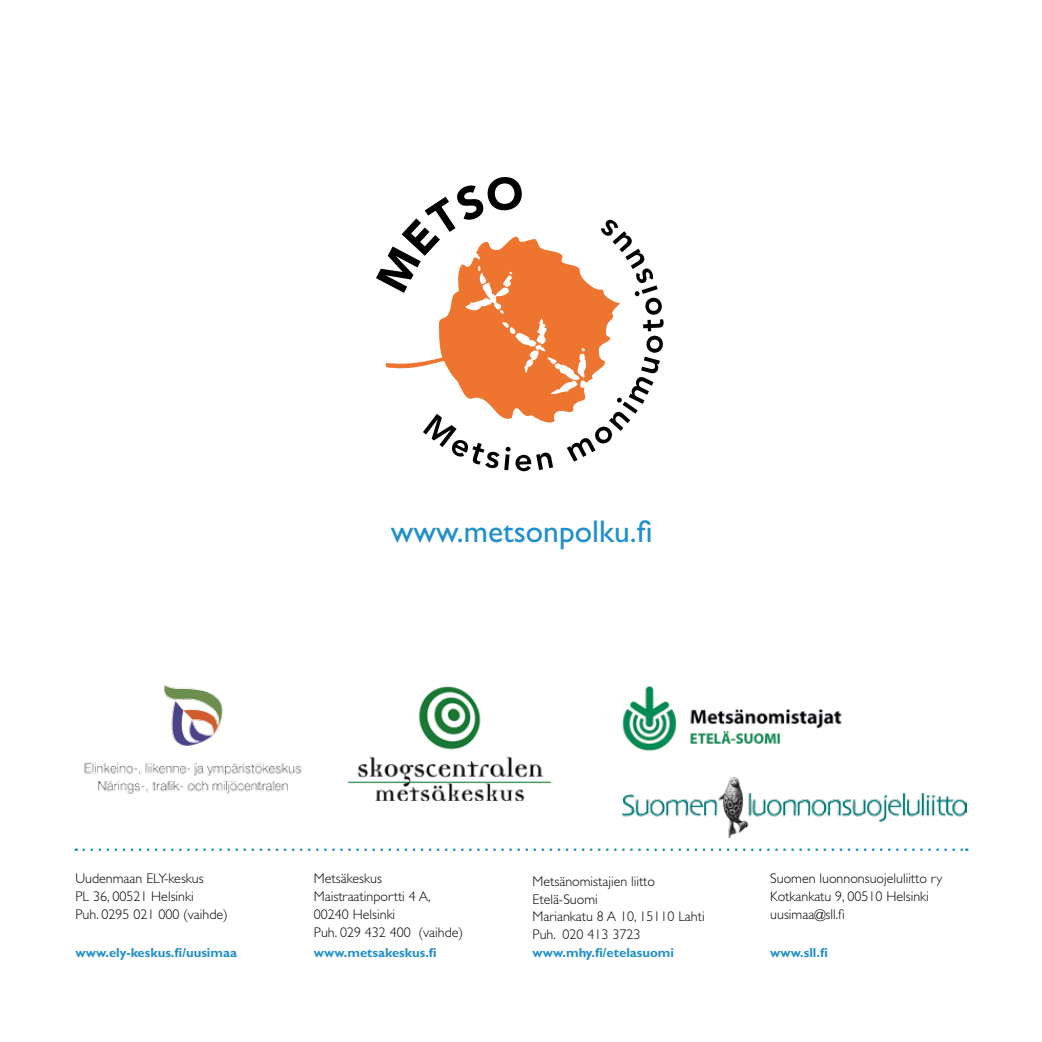
<style>
.page{position:relative;width:1042px;height:1042px;background:#fff}
.page>*{position:absolute;margin:0;border:0;box-sizing:border-box;transform-origin:0 0}
.t1{font:31.5px "Gill Sans Std";color:#218fce}
.t2{font:300 14px/17.8px "Gill Sans Std";color:#000}
.t3{font:700 13.12px "Gill Sans Std";color:#218fce}
</style>
<div class="page">
<svg style="left:376px;top:177px;width:146px;height:107px"></svg>
<svg style="left:423px;top:425px;width:130px;height:46px"></svg>
<svg style="left:567px;top:219px;width:97px;height:243px"></svg>
<svg style="left:386px;top:236px;width:234px;height:189px"></svg>
<img style="left:622px;top:685px;width:220px;height:66px">
<svg style="left:84px;top:848px;width:883px;height:3px"></svg>
<img style="left:348px;top:686px;width:204px;height:114px">
<img style="left:623px;top:778px;width:344px;height:59px">
<img style="left:84px;top:685px;width:218px;height:109px">
<h1 class="t1" style="left:391px;top:514px;width:263px">www.metsonpolku.fi</h1>
<p class="t2" style="left:75px;top:870px;width:154px">Uudenmaan ELY-keskus<br>PL 36, 00521 Helsinki<br>Puh. 0295 021 000 (vaihde)</p>
<p class="t3" style="left:75px;top:944px;width:163px">www.ely-keskus.fi/uusimaa</p>
<p class="t2" style="left:314px;top:870px;width:151px">Metsäkeskus<br>Maistraatinportti 4 A,<br>00240 Helsinki<br>Puh. 029 432 400 (vaihde)</p>
<p class="t3" style="left:314px;top:944px;width:124px">www.metsakeskus.fi</p>
<p class="t2" style="left:532px;top:872px;width:174px">Metsänomistajien liitto<br>Etelä-Suomi<br>Mariankatu 8 A 10, 15110 Lahti<br>Puh. 020 413 3723</p>
<p class="t3" style="left:532px;top:945px;width:143px">www.mhy.fi/etelasuomi</p>
<p class="t2" style="left:770px;top:870px;width:174px">Suomen luonnonsuojeluliitto ry<br>Kotkankatu 9, 00510 Helsinki uusimaa@sll.fi</p>
<p class="t3" style="left:770px;top:944px;width:59px">www.sll.fi</p>
</div>
